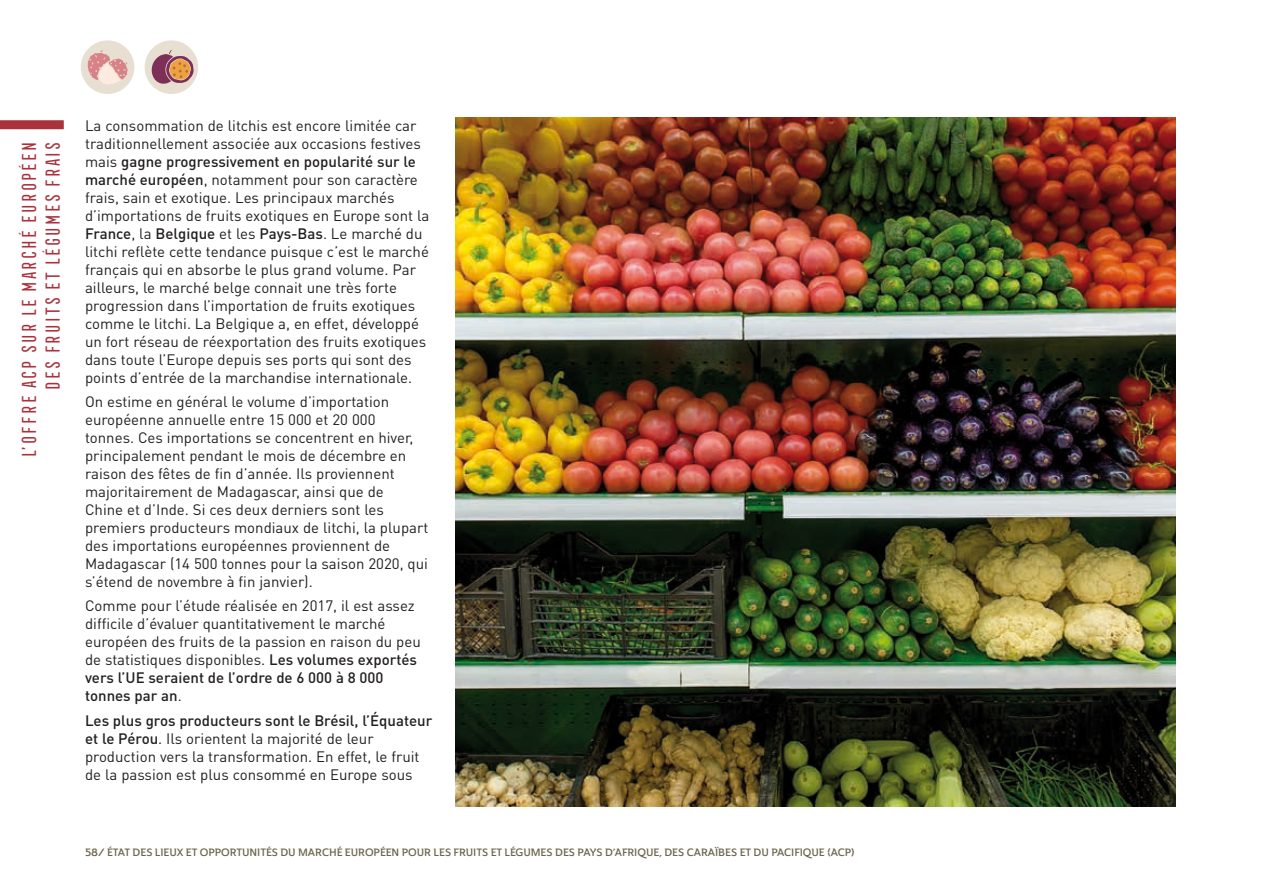
<style>
.page{position:relative;width:1263px;height:893px;background:#fff}
.page>*{position:absolute;margin:0;border:0;box-sizing:border-box;transform-origin:0 0}
.t1{font:19.5px/23.4px "Frontage Condensed";letter-spacing:-.03em;color:#ab313c;text-align:right}
.t2{font:15px/18px "DIN Pro";color:#231f20}
.t3{font:10.5px "Ainslie Nor Dem";color:#6d664d}
.s1{font-weight:500}
</style>
<div class="page">
<div style="left:0;top:120px;width:64px;height:9px;background:#ab313c"></div>
<img style="left:455px;top:118px;width:721px;height:688px">
<div style="left:81px;top:40px;width:53px;height:54px;background:#e7dfd2;border-radius:50%"></div>
<svg style="left:87px;top:50px;width:41px;height:34px"></svg>
<div style="left:145px;top:40px;width:53px;height:54px;background:#e7dfd2;border-radius:50%"></div>
<svg style="left:150px;top:50px;width:44px;height:34px"></svg>
<h1 class="t1" style="left:18px;top:459px;width:319px;rotate:-90deg">L’offre ACP sur le marché européen des fruits et légumes frais</h1>
<p class="t2" style="left:85px;top:115px;width:346px">La consommation de litchis est encore limitée car traditionnellement associée aux occasions festives mais <span class="s1">gagne progressivement en popularité sur le marché européen</span>, notamment pour son caractère frais, sain et exotique. Les principaux marchés d’importations de fruits exotiques en Europe sont la <span class="s1">France</span>, la <span class="s1">Belgique</span> et les <span class="s1">Pays-Bas</span>. Le marché du litchi reflète cette tendance puisque c’est le marché français qui en absorbe le plus grand volume. Par ailleurs, le marché belge connait une très forte progression dans l’importation de fruits exotiques comme le litchi. La Belgique a, en effet, développé un fort réseau de réexportation des fruits exotiques dans toute l’Europe depuis ses ports qui sont des points d’entrée de la marchandise internationale.</p>
<p class="t2" style="left:85px;top:392px;width:345px">On estime en général le volume d’importation européenne annuelle entre 15 000 et 20 000 tonnes. Ces importations se concentrent en hiver, principalement pendant le mois de décembre en raison des fêtes de fin d’année. Ils proviennent majoritairement de Madagascar, ainsi que de<br>Chine et d’Inde. Si ces deux derniers sont les premiers producteurs mondiaux de litchi, la plupart des importations européennes proviennent de Madagascar (14 500 tonnes pour la saison 2020, qui s’étend de novembre à fin janvier).</p>
<p class="t2" style="left:85px;top:596px;width:337px">Comme pour l’étude réalisée en 2017, il est assez difficile d’évaluer quantitativement le marché européen des fruits de la passion en raison du peu de statistiques disponibles. <span class="s1">Les volumes exportés vers l’UE seraient de l’ordre de 6 000 à 8 000 tonnes par an</span>.</p>
<p class="t2" style="left:85px;top:711px;width:349px"><span class="s1">Les plus gros producteurs sont le Brésil, l’Équateur et le Pérou</span>. Ils orientent la majorité de leur production vers la transformation. En effet, le fruit de la passion est plus consommé en Europe sous</p>
<p class="t3" style="left:85px;top:846px;width:771px">58/ ÉTAT DES LIEUX ET OPPORTUNITÉS DU MARCHÉ EUROPÉEN POUR LES FRUITS ET LÉGUMES DES PAYS D’AFRIQUE, DES CARAÏBES ET DU PACIFIQUE (ACP)</p>
</div>
